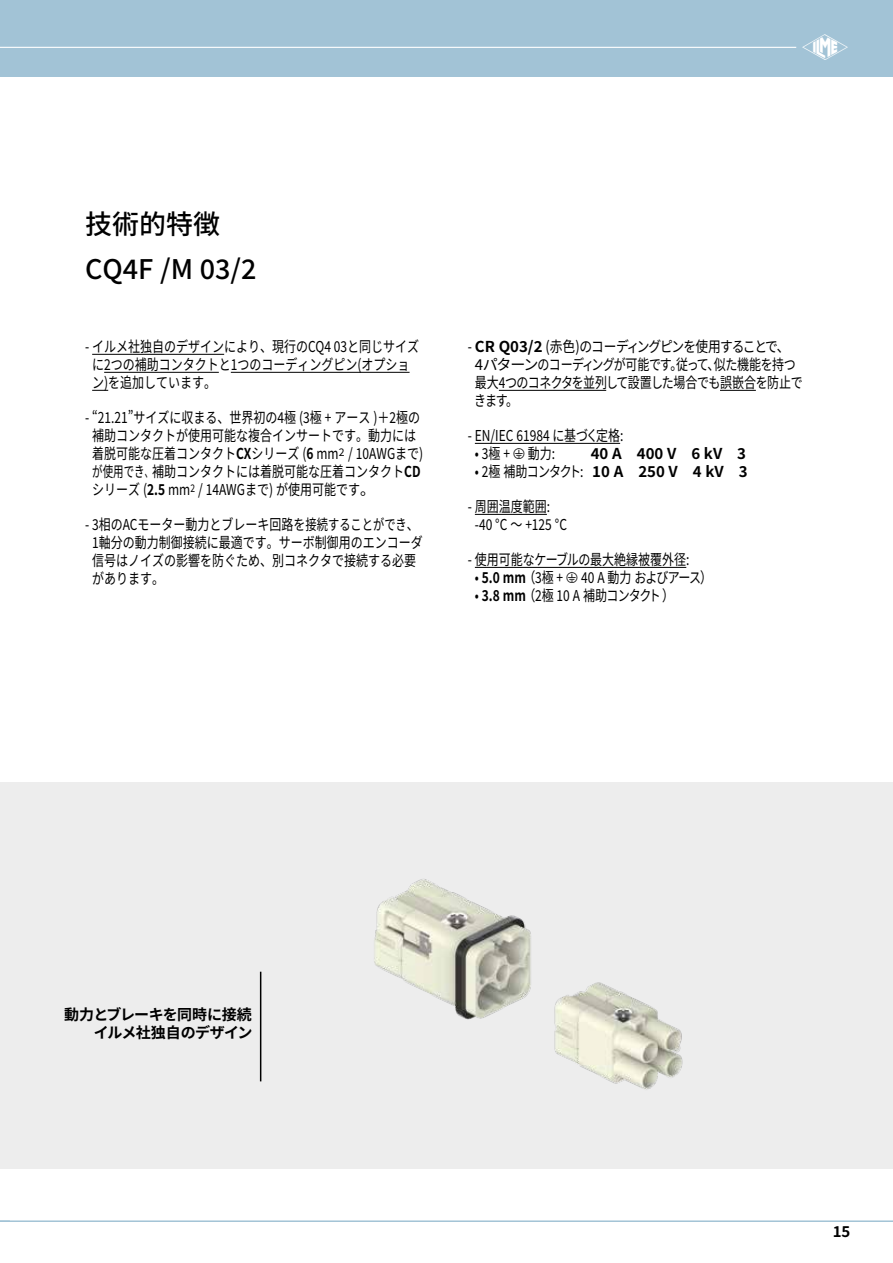
<style>
.page{position:relative;width:893px;height:1263px;background:#fff}
.page>*{position:absolute;margin:0;border:0;box-sizing:border-box;transform-origin:0 0}
.t1{font:36px "Ilme Simboli";color:#fff}
.t2{font:500 27px/45px "Source Han Sans";color:#000}
.t3{font:15px/18px "Source Han Sans";color:#000;scale:.8 1}
.t4{font:15px/18px "Source Han Sans";letter-spacing:-.065em;color:#000;scale:.8 1}
.t5{font:15px "Source Han Sans";letter-spacing:-.055em;color:#000;scale:.8 1}
.t6{font:700 15px/18px "Source Han Sans";letter-spacing:-.03em;color:#000;text-align:right}
.t7{font:15px "Source Han Sans";letter-spacing:-.07em;color:#000;scale:.8 1}
.s1{font-weight:700}
.s2{font-family:"Ilme Simboli"}
</style>
<div class="page">
<div style="left:0;top:0;width:893px;height:77px;background:#a2c3d6"></div>
<hr style="left:0;top:1220px;width:893px;height:2px;background:#a2c3d6">
<hr style="left:0;top:47px;width:796px;height:1px;background:#fff">
<div style="left:0;top:782px;width:893px;height:387px;background:#ededed"></div>
<hr style="left:260px;top:972px;width:1px;height:109px;background:#000">
<img style="left:562px;top:982px;width:121px;height:108px">
<img style="left:374px;top:879px;width:188px;height:177px">
<hr style="left:92px;top:354px;width:132px;height:1px;background:#000">
<hr style="left:104px;top:372px;width:115px;height:1px;background:#000">
<hr style="left:231px;top:372px;width:179px;height:1px;background:#000">
<svg style="left:92px;top:390px;width:16px;height:1px"></svg>
<hr style="left:499px;top:390px;width:107px;height:1px;background:#000">
<hr style="left:720px;top:390px;width:36px;height:1px;background:#000">
<hr style="left:475px;top:443px;width:145px;height:1px;background:#000">
<hr style="left:475px;top:514px;width:72px;height:1px;background:#000">
<hr style="left:475px;top:567px;width:211px;height:1px;background:#000">
<h1 class="t1" style="left:801px;top:30px;width:50px">i</h1>
<h2 class="t2" style="left:85px;top:202px;width:173px">技術的特徴<br>CQ4F /M 03/2</h2>
<p class="t3" style="left:92px;top:338px;width:410px;text-indent:-7px">- イルメ社独自のデザインにより、現行のCQ4 03と同じサイズに2つの補助コンタクトと1つのコーディングピン(オプション)を追加しています。</p>
<p class="t3" style="left:92px;top:409px;width:415px;text-indent:-7px">- “21.21”サイズに収まる、世界初の4極 (3極 + アース )＋2極の補助コンタクトが使用可能な複合インサートです。動力には着脱可能な圧着コンタクト<span class="s1">CX</span>シリーズ (<span class="s1">6</span> mm<sup>2</sup> / 10AWGまで)が使用でき、補助コンタクトには着脱可能な圧着コンタクト<span class="s1">CD</span>シリーズ (<span class="s1">2.5</span> mm<sup>2</sup> / 14AWGまで) が使用可能です。</p>
<p class="t3" style="left:92px;top:516px;width:415px;text-indent:-7px">- 3相のACモーター動力とブレーキ回路を接続することができ、<br>1軸分の動力制御接続に最適です。サーボ制御用のエンコーダ信号はノイズの影響を防ぐため、別コネクタで接続する必要があります。</p>
<p class="t4" style="left:474px;top:338px;width:412px;text-indent:-7px">- <span class="s1">CR Q03/2</span> (赤色)のコーディングピンを使用することで、<br>4パターンのコーディングが可能です。従って、似た機能を持つ最大4つのコネクタを並列して設置した場合でも誤嵌合を防止できます。</p>
<p class="t3" style="left:468px;top:427px;width:196px">- EN/IEC 61984 に基づく定格:</p>
<p class="t3" style="left:475px;top:445px;width:102px">• 3極 + <span class="s2">m</span> 動力:</p>
<p class="t6" style="left:591px;top:445px;width:157px">40 A 400 V 6 kV 3</p>
<p class="t5" style="left:475px;top:463px;width:342px">• 2極 補助コンタクト: <span class="s1">10 A 250 V 4 kV 3</span></p>
<p class="t3" style="left:475px;top:498px;width:117px;text-indent:-7px">- 周囲温度範囲: -40 °C 〜 +125 °C</p>
<p class="t3" style="left:468px;top:551px;width:279px">- 使用可能なケーブルの最大絶縁被覆外径:</p>
<p class="t7" style="left:475px;top:569px;width:298px">• <span class="s1">5.0 mm</span> （3極 + <span class="s2">m</span> 40 A 動力 およびアース）</p>
<p class="t5" style="left:475px;top:587px;width:251px">• <span class="s1">3.8 mm</span> （2極 10 A 補助コンタクト ）</p>
<p class="t6" style="left:64px;top:1006px;width:190px">動力とブレーキを同時に接続イルメ社独自のデザイン</p>
<p class="t6" style="left:833px;top:1222px;width:19px">15</p>
</div>
